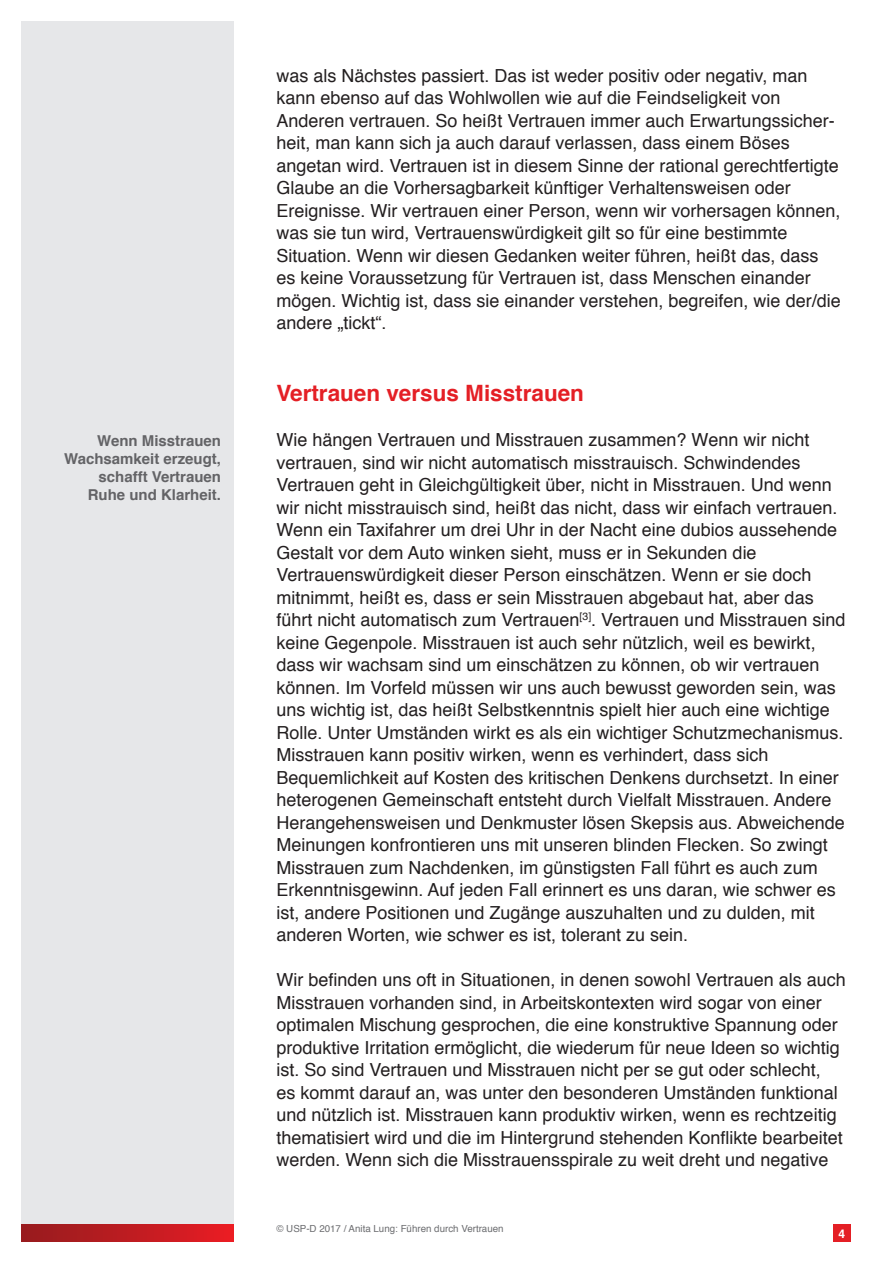
<style>
.page{position:relative;width:893px;height:1263px;background:#fff}
.page>*{position:absolute;margin:0;border:0;box-sizing:border-box;transform-origin:0 0}
.t1{font:700 22.5px "Helvetica";color:#e41f25}
.t2{font:18px/22.5px "Helvetica";color:#231f20}
.t3{font:700 15px/18px "Helvetica";color:#636366;text-align:right}
.t4{font:700 12px "Helvetica";color:#fff}
.t5{font:9.75px "Helvetica";color:#6c6d70}
</style>
<div class="page">
<div style="left:833px;top:1225px;width:17px;height:17px;background:#e41f25"></div>
<div style="left:21px;top:21px;width:213px;height:1221px;background:#e6e7e9"></div>
<div style="left:21px;top:1225px;width:213px;height:17px;background:linear-gradient(to right,#951b1e,#e91c24)"></div>
<p class="t3" style="left:64px;top:432px;width:159px">Wenn Misstrauen<br>Wachsamkeit erzeugt, schafft Vertrauen<br>Ruhe und Klarheit.</p>
<p class="t2" style="left:276px;top:65px;width:566px">was als Nächstes passiert. Das ist weder positiv oder negativ, man kann ebenso auf das Wohlwollen wie auf die Feindseligkeit von Anderen vertrauen. So heißt Vertrauen immer auch Erwartungssicher&shy;heit, man kann sich ja auch darauf verlassen, dass einem Böses angetan wird. Vertrauen ist in diesem Sinne der rational gerechtfertigte Glaube an die Vorhersagbarkeit künftiger Verhaltensweisen oder Ereignisse. Wir vertrauen einer Person, wenn wir vorhersagen können, was sie tun wird, Vertrauenswürdigkeit gilt so für eine bestimmte Situation. Wenn wir diesen Gedanken weiter führen, heißt das, dass es keine Voraussetzung für Vertrauen ist, dass Menschen einander mögen. Wichtig ist, dass sie einander verstehen, begreifen, wie der/die andere „tickt“.</p>
<p class="t1" style="left:276px;top:375px;width:309px">Vertrauen versus Misstrauen</p>
<p class="t2" style="left:276px;top:429px;width:570px">Wie hängen Vertrauen und Misstrauen zusammen? Wenn wir nicht vertrauen, sind wir nicht automatisch misstrauisch. Schwindendes Vertrauen geht in Gleichgültigkeit über, nicht in Misstrauen. Und wenn wir nicht misstrauisch sind, heißt das nicht, dass wir einfach vertrauen.<br>Wenn ein Taxifahrer um drei Uhr in der Nacht eine dubios aussehende Gestalt vor dem Auto winken sieht, muss er in Sekunden die Vertrauenswürdigkeit dieser Person einschätzen. Wenn er sie doch mitnimmt, heißt es, dass er sein Misstrauen abgebaut hat, aber das führt nicht automatisch zum Vertrauen<sup>[3]</sup>. Vertrauen und Misstrauen sind keine Gegenpole. Misstrauen ist auch sehr nützlich, weil es bewirkt, dass wir wachsam sind um einschätzen zu können, ob wir vertrauen können. Im Vorfeld müssen wir uns auch bewusst geworden sein, was uns wichtig ist, das heißt Selbstkenntnis spielt hier auch eine wichtige Rolle. Unter Umständen wirkt es als ein wichtiger Schutzmechanismus.<br>Misstrauen kann positiv wirken, wenn es verhindert, dass sich Bequemlichkeit auf Kosten des kritischen Denkens durchsetzt. In einer heterogenen Gemeinschaft entsteht durch Vielfalt Misstrauen. Andere Herangehensweisen und Denkmuster lösen Skepsis aus. Abweichende Meinungen konfrontieren uns mit unseren blinden Flecken. So zwingt Misstrauen zum Nachdenken, im günstigsten Fall führt es auch zum Erkenntnisgewinn. Auf jeden Fall erinnert es uns daran, wie schwer es ist, andere Positionen und Zugänge auszuhalten und zu dulden, mit anderen Worten, wie schwer es ist, tolerant zu sein.</p>
<p class="t2" style="left:276px;top:969px;width:571px">Wir befinden uns oft in Situationen, in denen sowohl Vertrauen als auch Misstrauen vorhanden sind, in Arbeitskontexten wird sogar von einer optimalen Mischung gesprochen, die eine konstruktive Spannung oder produktive Irritation ermöglicht, die wiederum für neue Ideen so wichtig ist. So sind Vertrauen und Misstrauen nicht per se gut oder schlecht,<br>es kommt darauf an, was unter den besonderen Umständen funktional und nützlich ist. Misstrauen kann produktiv wirken, wenn es rechtzeitig thematisiert wird und die im Hintergrund stehenden Konflikte bearbeitet werden. Wenn sich die Misstrauensspirale zu weit dreht und negative</p>
<p class="t5" style="left:276px;top:1221px;width:229px">© USP-D 2017 / Anita Lung: Führen durch Vertrauen</p>
<p class="t4" style="left:839px;top:1224px;width:8px">4</p>
</div>
